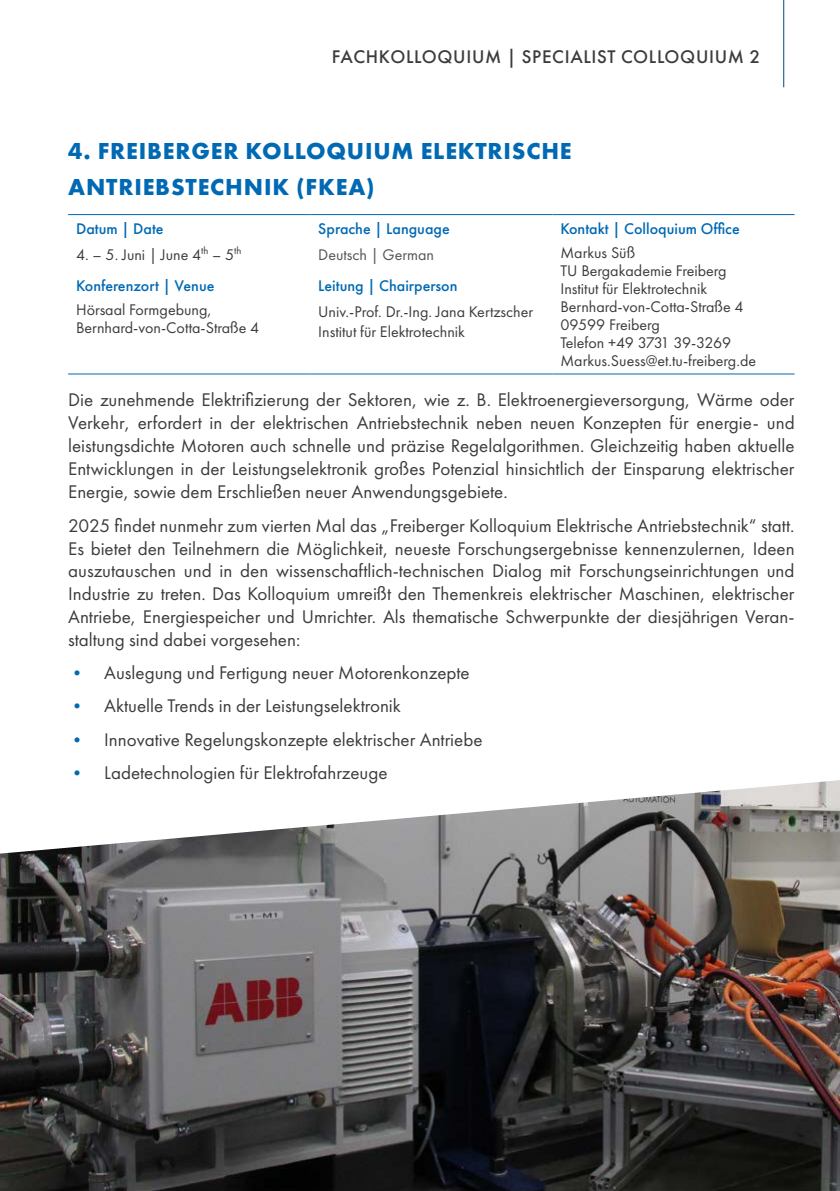
<style>
.page{position:relative;width:840px;height:1191px;background:#fff}
.page>*{position:absolute;margin:0;border:0;box-sizing:border-box;transform-origin:0 0}
.t1{font:24px/36px "Futura PT Bold";letter-spacing:.035em;color:#0069b4}
.t2{font:19px/22.8px "Futura PT Book";color:#3c3c3b;text-align:justify}
.t3{font:19px "Futura PT Medium";letter-spacing:.035em;color:#3c3c3b}
.t4{font:16px/18px "Futura PT Book";color:#3c3c3b}
.t5{font:16px "Futura PT Medium";color:#0069b4}
.t6{font:16px "Futura PT Book";color:#555454}
.s1{font-family:"Futura PT Bold";font-size:18px;color:#0069b4}
</style>
<div class="page">
<hr style="left:782px;top:0;width:1px;height:87px;background:#00497f">
<hr style="left:310px;top:214px;width:242px;height:1px;background:#0069b4">
<hr style="left:552px;top:214px;width:242px;height:1px;background:#0069b4">
<hr style="left:310px;top:373px;width:242px;height:1px;background:#0069b4">
<hr style="left:552px;top:373px;width:242px;height:1px;background:#0069b4">
<hr style="left:68px;top:214px;width:242px;height:1px;background:#0069b4">
<hr style="left:68px;top:373px;width:242px;height:1px;background:#0069b4">
<img style="left:0;top:780px;width:839px;height:411px">
<p class="t3" style="left:332px;top:45px;width:430px">FACHKOLLOQUIUM | SPECIALIST COLLOQUIUM 2</p>
<p class="t1" style="left:68px;top:133px;width:504px">4. FREIBERGER KOLLOQUIUM ELEKTRISCHE<br>ANTRIEBSTECHNIK (FKEA)</p>
<p class="t5" style="left:76px;top:219px;width:89px">Datum | Date</p>
<p class="t4" style="left:76px;top:245px;width:167px">4. – 5. Juni | June 4<sup>th</sup> – 5<sup>th</sup></p>
<p class="t5" style="left:76px;top:276px;width:140px">Konferenzort | Venue</p>
<p class="t4" style="left:76px;top:300px;width:185px">Hörsaal Formgebung,<br>Bernhard-von-Cotta-Straße 4</p>
<p class="t5" style="left:318px;top:219px;width:133px">Sprache | Language</p>
<p class="t6" style="left:318px;top:245px;width:117px">Deutsch | German</p>
<p class="t5" style="left:318px;top:276px;width:141px">Leitung | Chairperson</p>
<p class="t4" style="left:318px;top:301px;width:216px;line-height:20px">Univ.-Prof. Dr.-Ing. Jana Kertzscher<br>Institut für Elektrotechnik</p>
<p class="t5" style="left:560px;top:219px;width:181px">Kontakt | Colloquium Office</p>
<p class="t4" style="left:560px;top:243px;width:197px">Markus Süß<br>TU Bergakademie Freiberg<br>Institut für Elektrotechnik<br>Bernhard-von-Cotta-Straße 4<br>09599 Freiberg<br>Telefon +49 3731 39-3269<br>Markus.Suess@et.tu-freiberg.de</p>
<p class="t2" style="left:68px;top:388px;width:727px">Die zunehmende Elektrifizierung der Sektoren, wie z. B. Elektroenergieversorgung, Wärme oder Verkehr, erfordert in der elektrischen Antriebstechnik neben neuen Konzepten für energie- und leistungsdichte Motoren auch schnelle und präzise Regelalgorithmen. Gleichzeitig haben aktuelle Entwicklungen in der Leistungselektronik großes Potenzial hinsichtlich der Einsparung elektrischer Energie, sowie dem Erschließen neuer Anwendungsgebiete.</p>
<p class="t2" style="left:68px;top:514px;width:727px">2025 findet nunmehr zum vierten Mal das „Freiberger Kolloquium Elektrische Antriebstechnik“ statt.<br>Es bietet den Teilnehmern die Möglichkeit, neueste Forschungsergebnisse kennenzulernen, Ideen auszutauschen und in den wissenschaftlich-technischen Dialog mit Forschungseinrichtungen und Industrie zu treten. Das Kolloquium umreißt den Themenkreis elektrischer Maschinen, elektrischer Antriebe, Energiespeicher und Umrichter. Als thematische Schwerpunkte der diesjährigen Veran&shy;staltung sind dabei vorgesehen:</p>
<p class="t2" style="left:68px;top:661px;width:403px"><span class="s1">•</span> Auslegung und Fertigung neuer Motorenkonzepte</p>
<p class="t2" style="left:68px;top:694px;width:334px"><span class="s1">•</span> Aktuelle Trends in der Leistungselektronik</p>
<p class="t2" style="left:68px;top:728px;width:415px"><span class="s1">•</span> Innovative Regelungskonzepte elektrischer Antriebe</p>
<p class="t2" style="left:68px;top:761px;width:321px"><span class="s1">•</span> Ladetechnologien für Elektrofahrzeuge</p>
</div>
